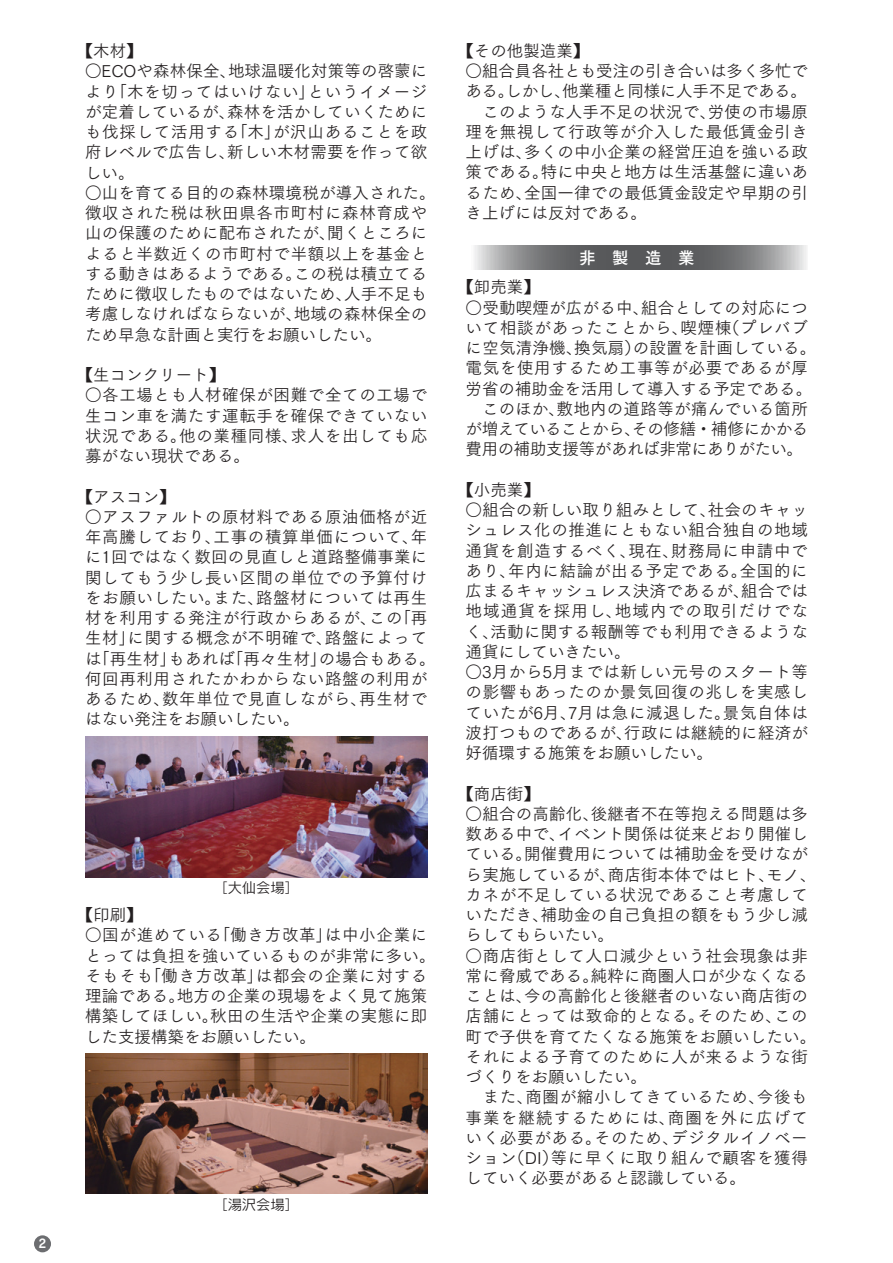
<style>
.page{position:relative;width:893px;height:1263px;background:#fff}
.page>*{position:absolute;margin:0;border:0;box-sizing:border-box;transform-origin:0 0}
.t1{font:16.5px/20.2px "Tsuku Go Pro R";letter-spacing:.015em;color:#231f20;text-align:justify}
.t2{font:16.5px/20.2px "Tsuku Go Pro R";letter-spacing:.04em;color:#231f20}
.t3{font:16.5px "Tsuku Go Pro B";color:#fff}
.t4{font:14.25px "Rodin Pro M";color:#231f20}
.t5{font:12px "Rodin Pro B";color:#fff;scale:.94 1}
</style>
<div class="page">
<div style="left:34px;top:1235px;width:17px;height:17px;background:#6c6d70;border-radius:50%"></div>
<svg style="left:474px;top:246px;width:333px;height:24px;background:#7c7d7f"></svg>
<img style="left:85px;top:737px;width:342px;height:140px">
<img style="left:85px;top:1053px;width:342px;height:141px">
<p class="t5" style="left:39px;top:1236px;width:10px">2</p>
<p class="t1" style="left:77px;top:39px;width:67px">【木材】</p>
<p class="t1" style="left:85px;top:59px;width:344px">○ECOや森林保全、地球温暖化対策等の啓蒙により「木を切ってはいけない」というイメージが定着しているが、森林を活かしていくためにも伐採して活用する「木」が沢山あることを政府レベルで広告し、新しい木材需要を作って欲しい。</p>
<p class="t1" style="left:85px;top:181px;width:352px;text-align:left">○山を育てる目的の森林環境税が導入された。徴収された税は秋田県各市町村に森林育成や山の保護のために配布されたが、聞くところによると半数近くの市町村で半額以上を基金とする動きはあるようである。この税は積立てるために徴収したものではないため、人手不足も考慮しなければならないが、地域の森林保全のため早急な計画と実行をお願いしたい。</p>
<p class="t1" style="left:77px;top:363px;width:150px">【生コンクリート】</p>
<p class="t1" style="left:85px;top:383px;width:344px">○各工場とも人材確保が困難で全ての工場で生コン車を満たす運転手を確保できていない状況である。他の業種同様、求人を出しても応募がない現状である。</p>
<p class="t1" style="left:77px;top:484px;width:100px">【アスコン】</p>
<p class="t2" style="left:85px;top:505px;width:352px">○アスファルトの原材料である原油価格が近年高騰しており、工事の積算単価について、年に1回ではなく数回の見直しと道路整備事業に関してもう少し長い区間の単位での予算付けをお願いしたい。また、路盤材については再生材を利用する発注が行政からあるが、この「再生材」に関する概念が不明確で、路盤によっては「再生材」もあれば「再々生材」の場合もある。何回再利用されたかわからない路盤の利用があるため、数年単位で見直しながら、再生材ではない発注をお願いしたい。</p>
<p class="t4" style="left:213px;top:878px;width:87px">［大仙会場］</p>
<p class="t1" style="left:77px;top:903px;width:67px">【印刷】</p>
<p class="t1" style="left:85px;top:923px;width:352px;text-align:left">○国が進めている「働き方改革」は中小企業にとっては負担を強いているものが非常に多い。そもそも「働き方改革」は都会の企業に対する理論である。地方の企業の現場をよく見て施策構築してほしい。秋田の生活や企業の実態に即した支援構築をお願いしたい。</p>
<p class="t4" style="left:213px;top:1195px;width:87px">［湯沢会場］</p>
<p class="t1" style="left:457px;top:39px;width:133px">【その他製造業】</p>
<p class="t1" style="left:465px;top:59px;width:344px">○組合員各社とも受注の引き合いは多く多忙である。しかし、他業種と同様に人手不足である。　このような人手不足の状況で、労使の市場原理を無視して行政等が介入した最低賃金引き上げは、多くの中小企業の経営圧迫を強いる政策である。特に中央と地方は生活基盤に違いあるため、全国一律での最低賃金設定や早期の引き上げには反対である。</p>
<p class="t3" style="left:579px;top:244px;width:117px">非　製　造　業</p>
<p class="t1" style="left:457px;top:275px;width:84px">【卸売業】</p>
<p class="t1" style="left:465px;top:296px;width:352px;text-align:left">○受動喫煙が広がる中、組合としての対応について相談があったことから、喫煙棟（プレバブに空気清浄機、換気扇）の設置を計画している。電気を使用するため工事等が必要であるが厚労省の補助金を活用して導入する予定である。　このほか、敷地内の道路等が痛んでいる箇所が増えていることから、その修繕・補修にかかる費用の補助支援等があれば非常にありがたい。</p>
<p class="t1" style="left:457px;top:478px;width:84px">【小売業】</p>
<p class="t1" style="left:466px;top:498px;width:344px">○組合の新しい取り組みとして、社会のキャッシュレス化の推進にともない組合独自の地域通貨を創造するべく、現在、財務局に申請中であり、年内に結論が出る予定である。全国的に広まるキャッシュレス決済であるが、組合では地域通貨を採用し、地域内での取引だけでなく、活動に関する報酬等でも利用できるような通貨にしていきたい。</p>
<p class="t1" style="left:466px;top:660px;width:344px">○3月から5月までは新しい元号のスタート等の影響もあったのか景気回復の兆しを実感していたが6月、7月は急に減退した。景気自体は波打つものであるが、行政には継続的に経済が好循環する施策をお願いしたい。</p>
<p class="t1" style="left:457px;top:781px;width:84px">【商店街】</p>
<p class="t1" style="left:466px;top:802px;width:352px;text-align:left">○組合の高齢化、後継者不在等抱える問題は多数ある中で、イベント関係は従来どおり開催している。開催費用については補助金を受けながら実施しているが、商店街本体ではヒト、モノ、カネが不足している状況であること考慮していただき、補助金の自己負担の額をもう少し減らしてもらいたい。</p>
<p class="t2" style="left:466px;top:943px;width:352px">○商店街として人口減少という社会現象は非常に脅威である。純粋に商圏人口が少なくなることは、今の高齢化と後継者のいない商店街の店舗にとっては致命的となる。そのため、この町で子供を育てたくなる施策をお願いしたい。それによる子育てのために人が来るような街づくりをお願いしたい。<br>　また、商圏が縮小してきているため、今後も事業を継続するためには、商圏を外に広げていく必要がある。そのため、デジタルイノベーション（DI）等に早くに取り組んで顧客を獲得していく必要があると認識している。</p>
</div>
